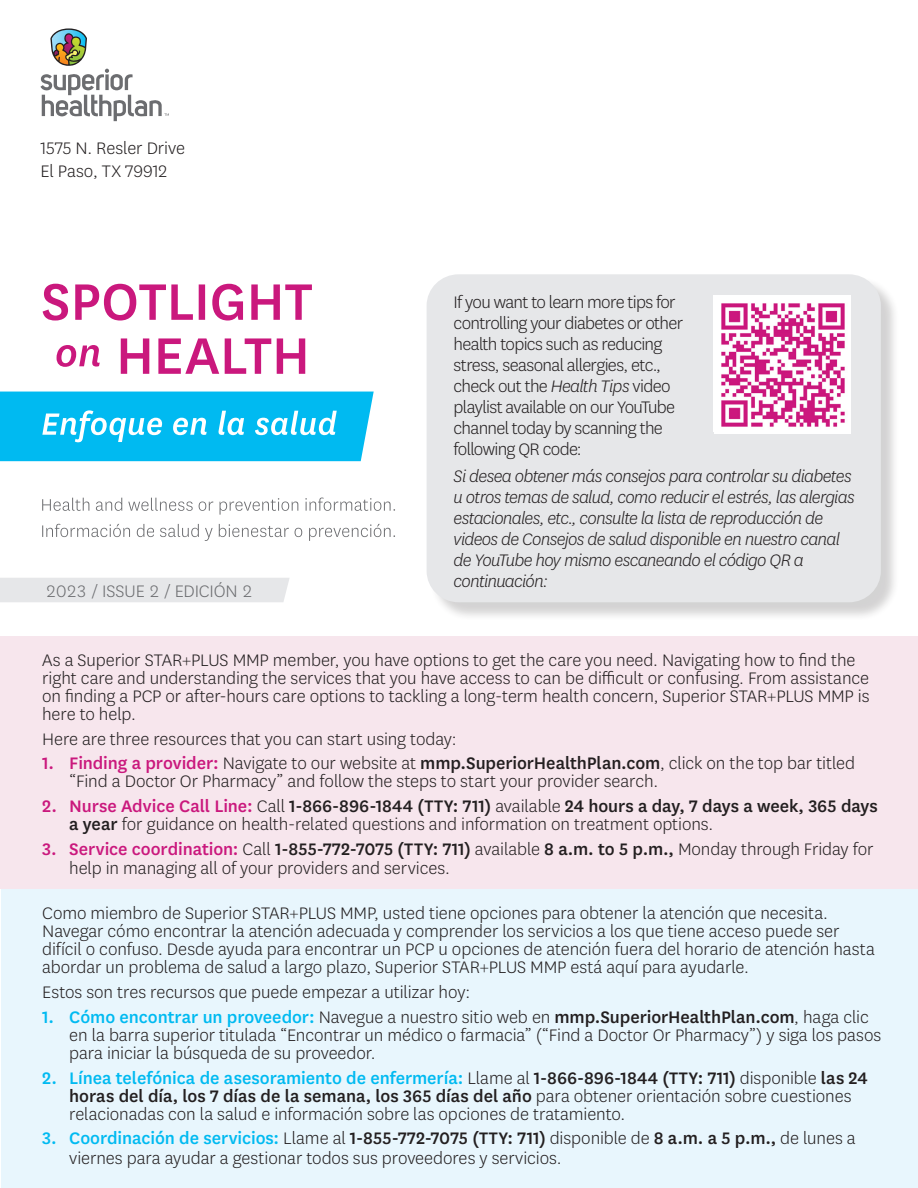
<style>
.page{position:relative;width:918px;height:1188px;background:#fff}
.page>*{position:absolute;margin:0;border:0;box-sizing:border-box;transform-origin:0 0}
.t1{font:300 19.5px/18px "Ppjxsq Centene Sans";letter-spacing:-.005em;color:#231f20}
.t2{font:italic 300 19.5px/21px "Gprdsl Centene Sans";letter-spacing:-.04em;color:#231f20}
.t3{font:300 19.5px/21px "Ppjxsq Centene Sans";letter-spacing:-.035em;color:#231f20}
.t4{font:300 19.5px "Ppjxsq Centene Sans";letter-spacing:-.01em;color:#6c6d70}
.s1{font-family:"Gprdsl Centene Sans";font-style:italic}
.s2{font-family:"Qkjllt Centene Sans";font-weight:500;color:#ca187d}
.s3{font-family:"Qkjllt Centene Sans";font-weight:500}
.s4{font-family:"Qkjllt Centene Sans";font-weight:500;color:#00baf1}
</style>
<div class="page">
<svg style="left:0;top:392px;width:374px;height:69px;background:#1bc1f2"></svg>
<svg style="left:42px;top:524px;width:353px;height:17px"></svg>
<svg style="left:42px;top:498px;width:353px;height:17px"></svg>
<svg style="left:41px;top:28px;width:128px;height:93px"></svg>
<div style="left:0;top:578px;width:290px;height:24px;background:#e6e7e9"></div>
<svg style="left:57px;top:338px;width:248px;height:36px"></svg>
<svg style="left:43px;top:284px;width:269px;height:37px"></svg>
<div style="left:429px;top:276px;width:471px;height:345px;background:#231f20;opacity:.2"></div>
<div style="left:427px;top:274px;width:454px;height:328px;background:#e6e7e9;border-radius:32px"></div>
<img style="left:714px;top:297px;width:137px;height:137px">
<div style="left:2px;top:889px;width:916px;height:299px;background:#e8f6fd"></div>
<div style="left:0;top:637px;width:917px;height:252px;background:#f7e6ed"></div>
<p class="t1" style="left:40px;top:136px;width:146px;line-height:23.4px">1575 N. Resler Drive<br>El Paso, TX 79912</p>
<p class="t4" style="left:45px;top:579px;width:209px">2023 / ISSUE 2 / EDICIÓN 2</p>
<p class="t3" style="left:454px;top:291px;width:231px">If you want to learn more tips for controlling your diabetes or other health topics such as reducing stress, seasonal allergies, etc., check out the <span class="s1">Health Tips</span> video playlist available on our YouTube channel today by scanning the following QR code:</p>
<p class="t2" style="left:454px;top:465px;width:403px">Si desea obtener más consejos para controlar su diabetes u otros temas de salud, como reducir el estrés, las alergias estacionales, etc., consulte la lista de reproducción de videos de Consejos de salud disponible en nuestro canal de YouTube hoy mismo escaneando el código QR a continuación:</p>
<p class="t1" style="left:42px;top:650px;width:829px">As a Superior STAR+PLUS MMP member, you have options to get the care you need. Navigating how to find the right care and understanding the services that you have access to can be difficult or confusing. From assistance on finding a PCP or after-hours care options to tackling a long-term health concern, Superior STAR+PLUS MMP is here to help.</p>
<p class="t1" style="left:42px;top:729px;width:416px">Here are three resources that you can start using today:</p>
<p class="t1" style="left:69px;top:754px;width:788px;text-indent:-27px"><span class="s2">1. Finding a provider:</span> Navigate to our website at <span class="s3">mmp.SuperiorHealthPlan.com</span>, click on the top bar titled “Find a Doctor Or Pharmacy” and follow the steps to start your provider search.</p>
<p class="t1" style="left:69px;top:797px;width:810px;text-indent:-27px"><span class="s2">2. Nurse Advice Call Line:</span> Call <span class="s3">1-866-896-1844 (TTY: 711)</span> available <span class="s3">24 hours a day, 7 days a week, 365 days a year</span> for guidance on health-related questions and information on treatment options.</p>
<p class="t1" style="left:69px;top:839px;width:806px;line-height:19.5px;text-indent:-27px"><span class="s2">3. Service coordination:</span> Call <span class="s3">1-855-772-7075 (TTY: 711)</span> available <span class="s3">8 a.m. to 5 p.m.,</span> Monday through Friday for help in managing all of your providers and services.</p>
<p class="t1" style="left:42px;top:904px;width:834px">Como miembro de Superior STAR+PLUS MMP, usted tiene opciones para obtener la atención que necesita.<br>Navegar cómo encontrar la atención adecuada y comprender los servicios a los que tiene acceso puede ser difícil o confuso. Desde ayuda para encontrar un PCP u opciones de atención fuera del horario de atención hasta abordar un problema de salud a largo plazo, Superior STAR+PLUS MMP está aquí para ayudarle.</p>
<p class="t1" style="left:42px;top:983px;width:429px">Estos son tres recursos que puede empezar a utilizar hoy:</p>
<p class="t1" style="left:69px;top:1007px;width:814px;text-indent:-27px"><span class="s4">1. Cómo encontrar un proveedor:</span> Navegue a nuestro sitio web en <span class="s3">mmp.SuperiorHealthPlan.com</span>, haga clic en la barra superior titulada “Encontrar un médico o farmacia” (“Find a Doctor Or Pharmacy”) y siga los pasos para iniciar la búsqueda de su proveedor.</p>
<p class="t1" style="left:69px;top:1068px;width:800px;text-indent:-27px"><span class="s4">2. Línea telefónica de asesoramiento de enfermería:</span> Llame al <span class="s3">1-866-896-1844 (TTY: 711)</span> disponible <span class="s3">las 24 horas del día, los 7 días de la semana, los 365 días del año</span> para obtener orientación sobre cuestiones relacionadas con la salud e información sobre las opciones de tratamiento.</p>
<p class="t1" style="left:69px;top:1128px;width:788px;line-height:19.5px;text-indent:-27px"><span class="s4">3. Coordinación de servicios:</span> Llame al <span class="s3">1-855-772-7075 (TTY: 711)</span> disponible de <span class="s3">8 a.m. a 5 p.m.,</span> de lunes a viernes para ayudar a gestionar todos sus proveedores y servicios.</p>
</div>
